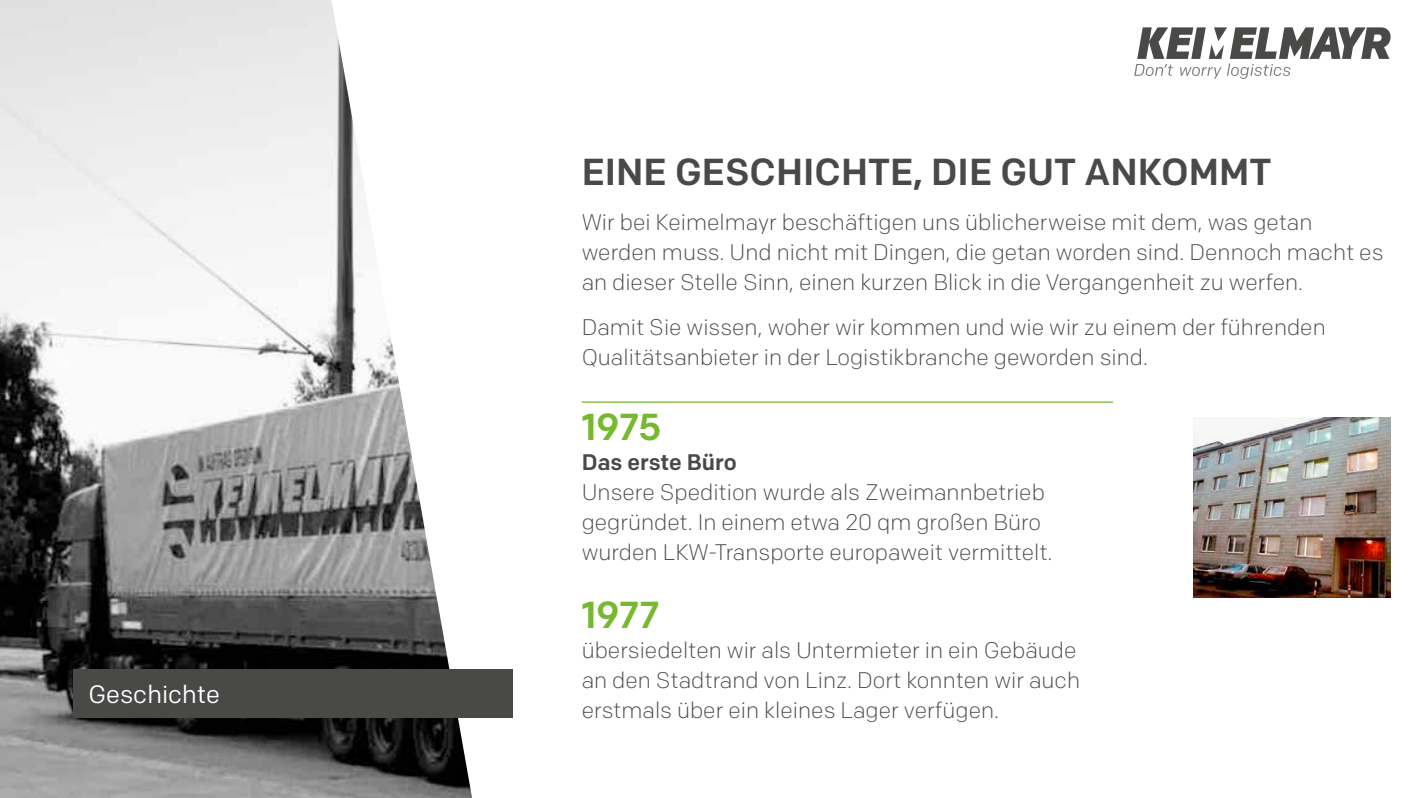
<style>
.page{position:relative;width:1418px;height:798px;background:#fff}
.page>*{position:absolute;margin:0;border:0;box-sizing:border-box;transform-origin:0 0}
.t1{font:500 37.5px "Colfax";color:#494948}
.t2{font:500 37.5px "Colfax";letter-spacing:-.01em;color:#76b82e}
.t3{font:25px "Colfax";color:#fff}
.t4{font:300 22.5px/30px "Colfax";color:#494948}
.t5{font:500 22.5px "Colfax";color:#494948}
</style>
<div class="page">
<img style="left:0;top:0;width:331px;height:797px">
<svg style="left:331px;top:0;width:653px;height:797px"></svg>
<img style="left:1193px;top:417px;width:197px;height:180px">
<hr style="left:581px;top:401px;width:531px;height:1px;background:#76b82e">
<div style="left:74px;top:669px;width:439px;height:48px;background:#494948"></div>
<svg style="left:1134px;top:27px;width:256px;height:52px"></svg>
<p class="t3" style="left:89px;top:678px;width:133px">Geschichte</p>
<h1 class="t1" style="left:581px;top:149px;width:691px">EINE GESCHICHTE, DIE GUT ANKOMMT</h1>
<p class="t4" style="left:581px;top:207px;width:803px">Wir bei Keimelmayr beschäftigen uns üblicherweise mit dem, was getan werden muss. Und nicht mit Dingen, die getan worden sind. Dennoch macht es an dieser Stelle Sinn, einen kurzen Blick in die Vergangenheit zu werfen.</p>
<p class="t4" style="left:581px;top:312px;width:745px">Damit Sie wissen, woher wir kommen und wie wir zu einem der führenden<br>Qualitätsanbieter in der Logistikbranche geworden sind.</p>
<h1 class="t2" style="left:581px;top:404px;width:82px">1975</h1>
<p class="t5" style="left:581px;top:448px;width:156px">Das erste Büro</p>
<p class="t4" style="left:581px;top:477px;width:472px">Unsere Spedition wurde als Zweimannbetrieb gegründet. In einem etwa 20 qm großen Büro wurden LKW-Transporte europaweit vermittelt.</p>
<h1 class="t2" style="left:581px;top:591px;width:79px">1977</h1>
<p class="t4" style="left:581px;top:634px;width:500px">übersiedelten wir als Untermieter in ein Gebäude an den Stadtrand von Linz. Dort konnten wir auch erstmals über ein kleines Lager verfügen.</p>
</div>
